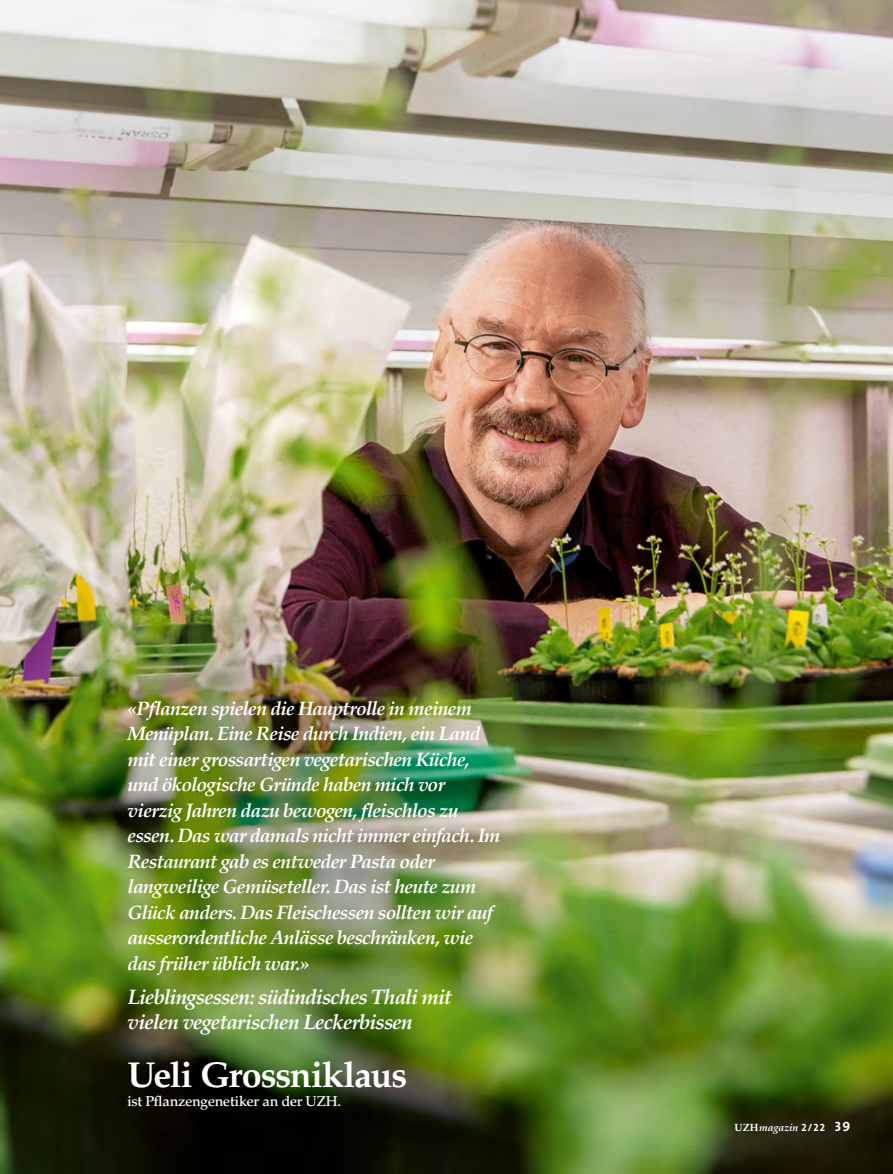
<style>
.page{position:relative;width:893px;height:1174px;background:#fff}
.page>*{position:absolute;margin:0;border:0;box-sizing:border-box;transform-origin:0 0}
.t1{font:700 36px "Palatino LT Std";letter-spacing:-.035em;color:#fff}
.t2{font:italic 700 21px/25.5px "Palatino LT Std";letter-spacing:-.04em;color:#fff}
.t3{font:italic 700 19.5px/25.5px "Palatino LT Std";letter-spacing:-.04em;color:#fff}
.t4{font:500 14.25px "Palatino LT Std";letter-spacing:-.02em;color:#fff}
.t5{font:italic 700 10.5px "Palatino LT Std";letter-spacing:-.02em;color:#fff}
.s1{font-style:normal}
.s2{font-family:"The Sans Bold Caps";font-weight:400;font-style:normal}
.s3{font-family:"The Sans Bold Caps";font-weight:400;font-style:normal;font-size:13.5px}
</style>
<div class="page">
<img style="left:0;top:0;width:893px;height:1174px">
<p class="t3" style="left:128px;top:695px;width:374px">«Pflanzen spielen die Hauptrolle in meinem Menüplan. Eine Reise durch Indien, ein Land mit einer grossartigen vegetarischen Küche, und ökologische Gründe haben mich vor vierzig Jahren dazu bewogen, fleischlos zu essen. Das war damals nicht immer einfach. Im Restaurant gab es entweder Pasta oder langweilige Gemüseteller. Das ist heute zum Glück anders. Das Fleischessen sollten wir auf ausserordentliche Anlässe beschränken, wie das früher üblich war.»</p>
<p class="t2" style="left:128px;top:984px;width:326px">Lieblingsessen: südindisches Thali mit vielen vegetarischen Leckerbissen</p>
<h1 class="t1" style="left:128px;top:1053px;width:281px">Ueli Grossniklaus</h1>
<p class="t4" style="left:128px;top:1092px;width:215px">ist Pflanzengenetiker an der UZH.</p>
<p class="t5" style="left:734px;top:1121px;width:117px"><span class="s1">UZH</span>magazin <span class="s2">2/22</span> <span class="s3">39</span></p>
</div>
